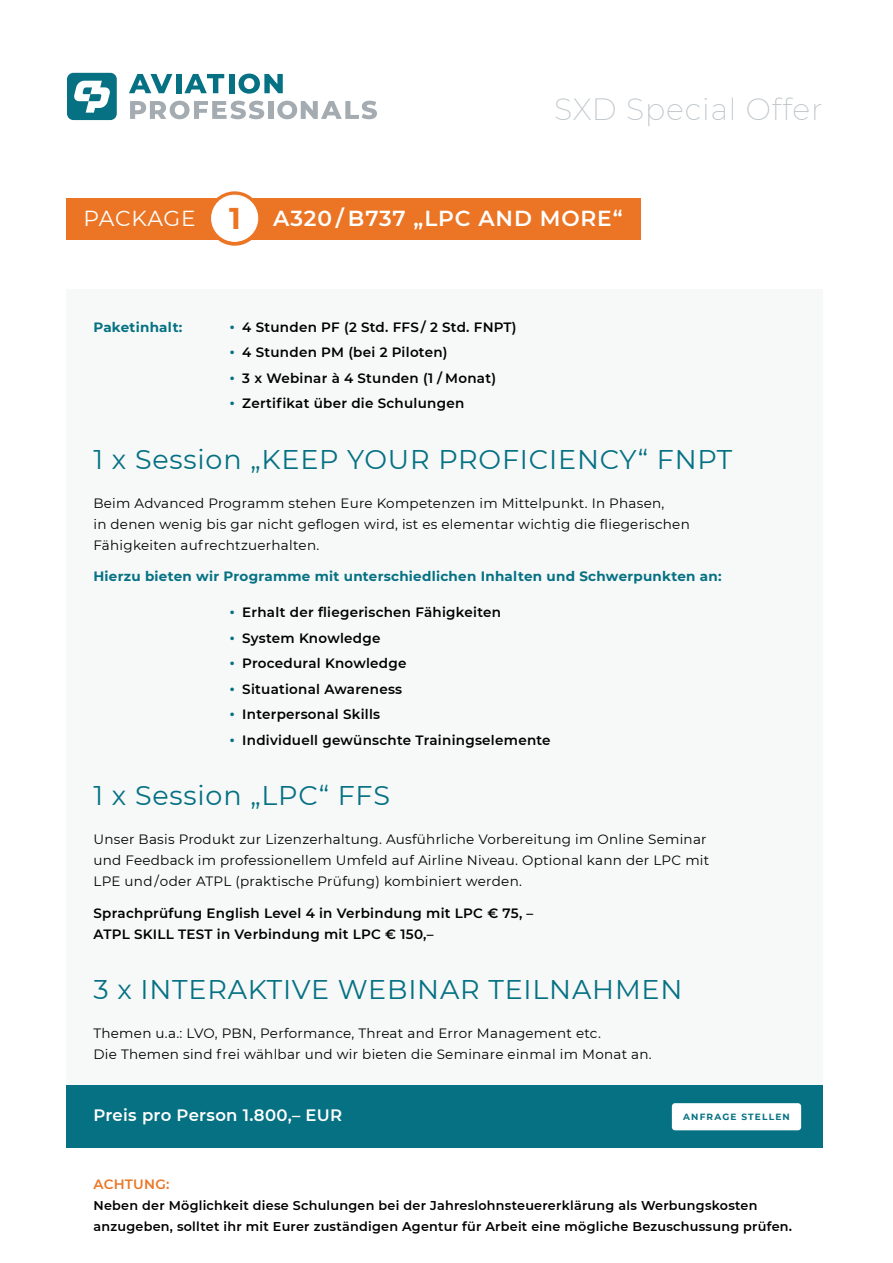
<style>
.page{position:relative;width:893px;height:1263px;background:#fff}
.page>*{position:absolute;margin:0;border:0;box-sizing:border-box;transform-origin:0 0}
.t1{font:200 30px "Montserrat";letter-spacing:.03em;color:#bdc4c8}
.t2{font:27px "Montserrat";letter-spacing:.03em;color:#057183}
.t3{font:600 21.75px "Montserrat";letter-spacing:.04em;color:#fff}
.t4{font:600 16.5px "Montserrat";letter-spacing:.02em;color:#fff}
.t5{font:13.5px/21px "Montserrat";letter-spacing:.02em;color:#000}
.t6{font:600 13.5px/21px "Montserrat";letter-spacing:.02em;color:#000}
.t7{font:700 13.5px "Montserrat";letter-spacing:.02em;color:#057183}
.t8{font:600 13.5px "Montserrat";letter-spacing:.02em;color:#eb7524}
.t9{font:600 12.75px/21px "Montserrat";letter-spacing:.02em;color:#000}
.t10{font:700 9px "Montserrat";letter-spacing:.13em;color:#057183}
.s1{font-weight:400}
.s2{font-weight:700;font-size:30px;color:#eb7524}
.s3{font-size:16.5px;color:#057183}
.s4{font-size:13.5px}
</style>
<div class="page">
<div style="left:67px;top:289px;width:756px;height:844px;background:#f7f8f8"></div>
<svg style="left:129px;top:74px;width:43px;height:19px"></svg>
<div style="left:176px;top:74px;width:6px;height:19px;background:#057183"></div>
<svg style="left:184px;top:74px;width:40px;height:19px"></svg>
<div style="left:229px;top:74px;width:5px;height:19px;background:#057183"></div>
<svg style="left:239px;top:74px;width:44px;height:20px"></svg>
<svg style="left:130px;top:101px;width:134px;height:18px"></svg>
<div style="left:268px;top:101px;width:5px;height:18px;background:#a4acb1"></div>
<svg style="left:277px;top:101px;width:100px;height:18px"></svg>
<div style="left:67px;top:73px;width:50px;height:47px;background:#057183;border-radius:6px"></div>
<svg style="left:74px;top:81px;width:36px;height:32px"></svg>
<div style="left:67px;top:1086px;width:756px;height:62px;background:#057183"></div>
<div style="left:247px;top:198px;width:393px;height:41px;background:#eb7524"></div>
<div style="left:67px;top:198px;width:175px;height:41px;background:#eb7524"></div>
<svg style="left:207px;top:191px;width:58px;height:55px"></svg>
<div style="left:212px;top:195px;width:46px;height:46px;background:#fff;border-radius:50%"></div>
<div style="left:672px;top:1103px;width:129px;height:27px;background:#fff;border-radius:3px"></div>
<h1 class="t1" style="left:554px;top:89px;width:270px">SXD Special Offer</h1>
<h3 class="t3" style="left:83px;top:203px;width:541px"><span class="s1">PACKAGE</span> <span class="s2">1</span> A320 / B737 „LPC AND MORE“</h3>
<p class="t7" style="left:93px;top:317px;width:91px">Paketinhalt:</p>
<p class="t6" style="left:230px;top:316px;width:289px"><span class="s3">•</span> 4 Stunden PF (2 Std. FFS / 2 Std. FNPT)</p>
<p class="t6" style="left:230px;top:341px;width:220px"><span class="s3">•</span> 4 Stunden PM (bei 2 Piloten)</p>
<p class="t6" style="left:230px;top:367px;width:268px"><span class="s3">•</span> 3 x Webinar à 4 Stunden (1 / Monat)</p>
<p class="t6" style="left:230px;top:392px;width:236px"><span class="s3">•</span> Zertifikat über die Schulungen</p>
<h2 class="t2" style="left:93px;top:441px;width:640px">1 x Session „KEEP YOUR PROFICIENCY“ FNPT</h2>
<p class="t5" style="left:93px;top:492px;width:598px">Beim Advanced Programm stehen Eure Kompetenzen im Mittelpunkt. In Phasen,<br>in denen wenig bis gar nicht geflogen wird, ist es elementar wichtig die fliegerischen<br>Fähigkeiten aufrechtzuerhalten.</p>
<p class="t7" style="left:93px;top:567px;width:630px">Hierzu bieten wir Programme mit unterschiedlichen Inhalten und Schwerpunkten an:</p>
<p class="t6" style="left:229px;top:601px;width:273px"><span class="s3">•</span> Erhalt der fliegerischen Fähigkeiten</p>
<p class="t6" style="left:230px;top:627px;width:152px"><span class="s3">•</span> System Knowledge</p>
<p class="t6" style="left:230px;top:652px;width:178px"><span class="s3">•</span> Procedural Knowledge</p>
<p class="t6" style="left:230px;top:678px;width:174px"><span class="s3">•</span> Situational Awareness</p>
<p class="t6" style="left:230px;top:703px;width:152px"><span class="s3">•</span> Interpersonal Skills</p>
<p class="t6" style="left:230px;top:729px;width:323px"><span class="s3">•</span> Individuell gewünschte Trainingselemente</p>
<h2 class="t2" style="left:93px;top:777px;width:298px">1 x Session „LPC“ FFS</h2>
<p class="t5" style="left:93px;top:828px;width:617px">Unser Basis Produkt zur Lizenzerhaltung. Ausführliche Vorbereitung im Online Seminar und Feedback im professionellem Umfeld auf Airline Niveau. Optional kann der LPC mit<br>LPE und /oder ATPL (praktische Prüfung) kombiniert werden.</p>
<p class="t6" style="left:93px;top:902px;width:441px">Sprachprüfung English Level 4 in Verbindung mit LPC € 75, –<br>ATPL SKILL TEST in Verbindung mit LPC € 150,–</p>
<h2 class="t2" style="left:93px;top:971px;width:590px">3 x INTERAKTIVE WEBINAR TEILNAHMEN</h2>
<p class="t5" style="left:93px;top:1023px;width:560px">Themen u.a.: LVO, PBN, Performance, Threat and Error Management etc.<br>Die Themen sind frei wählbar und wir bieten die Seminare einmal im Monat an.</p>
<p class="t4" style="left:93px;top:1104px;width:250px">Preis pro Person 1.800,– EUR</p>
<p class="t10" style="left:683px;top:1110px;width:108px">ANFRAGE STELLEN</p>
<p class="t8" style="left:93px;top:1175px;width:77px">ACHTUNG:</p>
<p class="t9" style="left:93px;top:1195px;width:700px">Neben der Möglichkeit diese Schulungen bei der Jahreslohnsteuererklärung als Werbungskosten anzugeben, solltet ihr mit Eurer zuständigen Agentur für Arbeit eine mögliche Bezuschussung prüfen<span class="s4">.</span></p>
</div>
